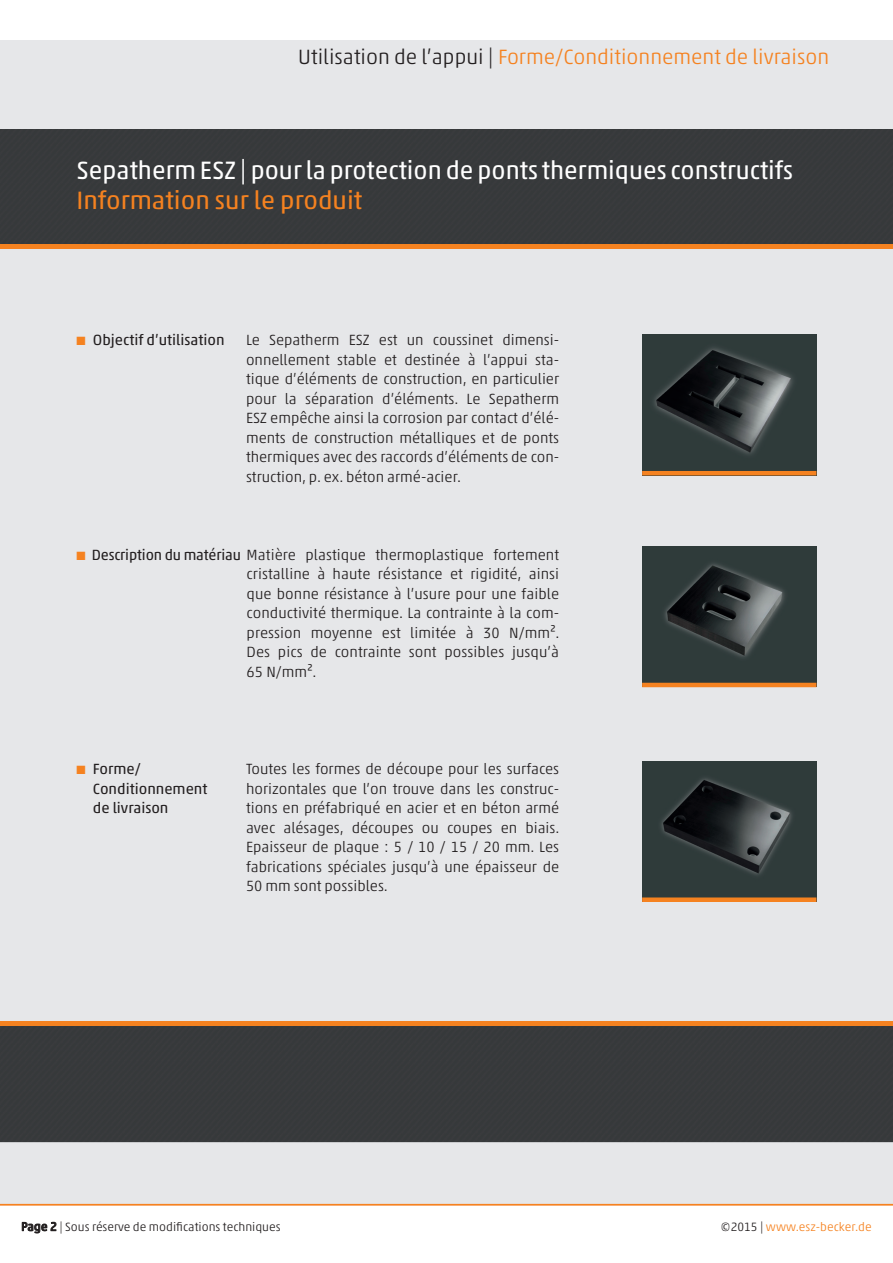
<style>
.page{position:relative;width:893px;height:1263px;background:#fff}
.page>*{position:absolute;margin:0;border:0;box-sizing:border-box;transform-origin:0 0}
.t1{font:25.5px "Akko Pro";color:#fff}
.t2{font:25.5px "Akko Pro";color:#f58220}
.t3{font:300 21px "Akko Pro";color:#f58220}
.t4{font:300 15px/19.5px "Akko Pro";color:#231f20;text-align:justify}
.t5{font:15px/19.5px "Akko Pro";color:#231f20}
.t6{font:300 12.15px "Akko Pro";color:#231f20}
.t7{font:300 12.15px "Akko Pro";color:#f58220}
.s1{color:#231f20}
.s2{color:#f58220}
.s3{font-weight:400}
</style>
<div class="page">
<div style="left:0;top:40px;width:893px;height:1164px;background:#e6e7e9"></div>
<hr style="left:0;top:1204px;width:893px;height:1px;background:#f58220">
<div style="left:0;top:130px;width:893px;height:115px;background:#37393c"></div>
<div style="left:0;top:1026px;width:893px;height:115px;background:#37393c"></div>
<svg style="left:22px;top:1221px;width:34px;height:13px"></svg>
<img style="left:642px;top:335px;width:174px;height:136px">
<hr style="left:642px;top:471px;width:174px;height:4px;background:#f58220">
<img style="left:642px;top:546px;width:174px;height:137px">
<hr style="left:642px;top:683px;width:174px;height:4px;background:#f58220">
<img style="left:642px;top:761px;width:174px;height:136px">
<div style="left:642px;top:897px;width:174px;height:5px;background:#f58220"></div>
<hr style="left:0;top:245px;width:893px;height:4px;background:#f58220">
<div style="left:0;top:1021px;width:893px;height:5px;background:#f58220"></div>
<h2 class="t3" style="left:298px;top:44px;width:532px"><span class="s1">Utilisation de l’appui |</span> Forme/Conditionnement de livraison</h2>
<h1 class="t1" style="left:77px;top:154px;width:718px">Sepatherm ESZ | pour la protection de ponts thermiques constructifs</h1>
<h1 class="t2" style="left:77px;top:185px;width:287px">Information sur le produit</h1>
<p class="t5" style="left:77px;top:330px;width:150px"><span class="s2">■</span> Objectif d’utilisation</p>
<p class="t4" style="left:246px;top:330px;width:315px">Le Sepatherm ESZ est un coussinet dimensi&shy;onnellement stable et destinée à l’appui sta&shy;tique d’éléments de construction, en particulier pour la séparation d’éléments. Le Sepatherm ESZ empêche ainsi la corrosion par contact d’élé&shy;ments de construction métalliques et de ponts thermiques avec des raccords d’éléments de con&shy;struction, p. ex. béton armé-acier.</p>
<p class="t4" style="left:247px;top:545px;width:314px;text-indent:-170px"><span class="s2">■</span> <span class="s3">Description du matériau</span> Matière plastique thermoplastique fortement cristalline à haute résistance et rigidité, ainsi que bonne résistance à l’usure pour une faible conductivité thermique. La contrainte à la com&shy;pression moyenne est limitée à 30 N/mm².<br>Des pics de contrainte sont possibles jusqu’à 65 N/mm².</p>
<p class="t5" style="left:93px;top:759px;width:116px;text-indent:-16px"><span class="s2">■</span> Forme/<br>Conditionnement de livraison</p>
<p class="t4" style="left:246px;top:759px;width:315px">Toutes les formes de découpe pour les surfaces horizontales que l’on trouve dans les construc&shy;tions en préfabriqué en acier et en béton armé avec alésages, découpes ou coupes en biais.<br>Epaisseur de plaque : 5 / 10 / 15 / 20 mm. Les fabrications spéciales jusqu’à une épaisseur de 50 mm sont possibles.</p>
<p class="t6" style="left:21px;top:1219px;width:261px"><span class="s3">Page 2</span> | Sous réserve de modifications techniques</p>
<p class="t7" style="left:720px;top:1219px;width:153px"><span class="s1">©2015 |</span> www.esz-becker.de</p>
</div>
